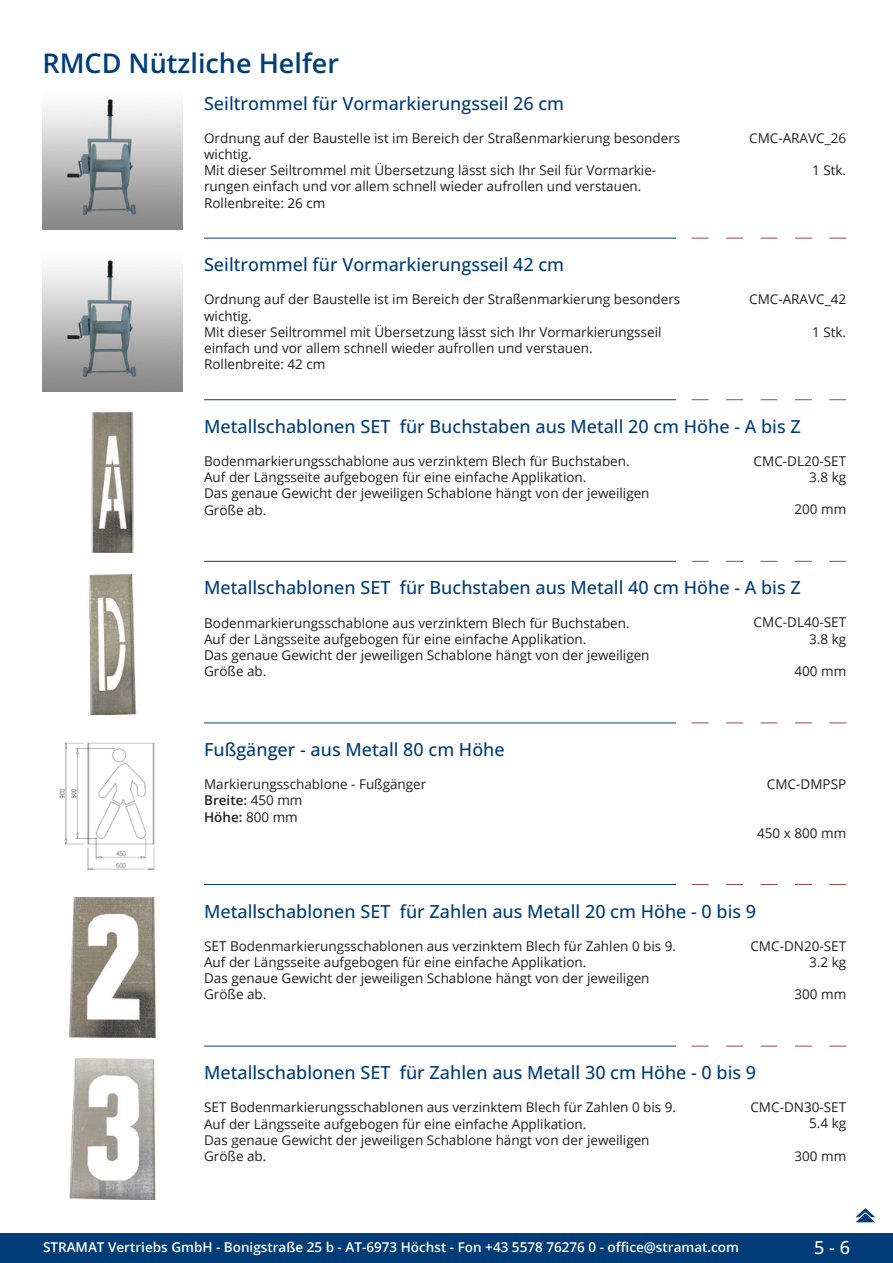
<style>
.page{position:relative;width:893px;height:1263px;background:#fff}
.page>*{position:absolute;margin:0;border:0;box-sizing:border-box;transform-origin:0 0}
.GruppeName{font:600 27px "Open Sans";color:#003d78}
.ArtikelName{font:500 18px "Open Sans";color:#003d78}
.t1{font:500 18px "Open Sans";color:#fff}
.Beschreibung{font:13.5px/16.2px "Open Sans";color:#231f20}
.ArtikelNummer{font:13.5px "Open Sans";color:#231f20}
.t2{font:600 13.5px "Open Sans";color:#fff}
.s1{font-weight:600}
</style>
<div class="page">
<div style="left:0;top:1233px;width:893px;height:30px;background:#003d78"></div>
<img style="left:43px;top:99px;width:140px;height:131px">
<img style="left:43px;top:260px;width:140px;height:131px">
<svg style="left:692px;top:238px;width:17px;height:1px"></svg>
<svg style="left:726px;top:238px;width:17px;height:1px"></svg>
<svg style="left:760px;top:238px;width:17px;height:1px"></svg>
<svg style="left:795px;top:238px;width:17px;height:1px"></svg>
<svg style="left:829px;top:238px;width:17px;height:1px"></svg>
<hr style="left:204px;top:238px;width:472px;height:1px;background:#003d78">
<img style="left:91px;top:412px;width:43px;height:141px">
<svg style="left:692px;top:399px;width:17px;height:1px"></svg>
<svg style="left:726px;top:399px;width:17px;height:1px"></svg>
<svg style="left:760px;top:399px;width:17px;height:1px"></svg>
<svg style="left:795px;top:399px;width:17px;height:1px"></svg>
<svg style="left:829px;top:399px;width:17px;height:1px"></svg>
<hr style="left:204px;top:399px;width:472px;height:1px;background:#003d78">
<img style="left:89px;top:574px;width:48px;height:140px">
<svg style="left:692px;top:561px;width:17px;height:1px"></svg>
<svg style="left:726px;top:561px;width:17px;height:1px"></svg>
<svg style="left:760px;top:561px;width:17px;height:1px"></svg>
<svg style="left:795px;top:561px;width:17px;height:1px"></svg>
<svg style="left:829px;top:561px;width:17px;height:1px"></svg>
<hr style="left:204px;top:561px;width:472px;height:1px;background:#003d78">
<img style="left:59px;top:742px;width:96px;height:129px">
<svg style="left:692px;top:723px;width:17px;height:1px"></svg>
<svg style="left:726px;top:723px;width:17px;height:1px"></svg>
<svg style="left:760px;top:723px;width:17px;height:1px"></svg>
<svg style="left:795px;top:723px;width:17px;height:1px"></svg>
<svg style="left:829px;top:723px;width:17px;height:1px"></svg>
<hr style="left:204px;top:723px;width:472px;height:1px;background:#003d78">
<img style="left:69px;top:897px;width:87px;height:140px">
<svg style="left:692px;top:884px;width:17px;height:1px"></svg>
<svg style="left:726px;top:884px;width:17px;height:1px"></svg>
<svg style="left:760px;top:884px;width:17px;height:1px"></svg>
<svg style="left:795px;top:884px;width:17px;height:1px"></svg>
<svg style="left:829px;top:884px;width:17px;height:1px"></svg>
<hr style="left:204px;top:884px;width:472px;height:1px;background:#003d78">
<img style="left:69px;top:1059px;width:87px;height:140px">
<svg style="left:692px;top:1046px;width:17px;height:1px"></svg>
<svg style="left:726px;top:1046px;width:17px;height:1px"></svg>
<svg style="left:760px;top:1046px;width:17px;height:1px"></svg>
<svg style="left:795px;top:1046px;width:17px;height:1px"></svg>
<svg style="left:829px;top:1046px;width:17px;height:1px"></svg>
<hr style="left:204px;top:1046px;width:472px;height:1px;background:#003d78">
<svg style="left:855px;top:1208px;width:21px;height:15px"></svg>
<p class="GruppeName" style="left:43px;top:44px;width:298px">RMCD Nützliche Helfer</p>
<p class="ArtikelName" style="left:204px;top:91px;width:362px">Seiltrommel für Vormarkierungsseil 26 cm</p>
<p class="Beschreibung" style="left:204px;top:129px;width:478px">Ordnung auf der Baustelle ist im Bereich der Straßenmarkierung besonders wichtig.<br>Mit dieser Seiltrommel mit Übersetzung lässt sich Ihr Seil für Vormarkie&shy;rungen einfach und vor allem schnell wieder aufrollen und verstauen.<br>Rollenbreite: 26 cm</p>
<p class="ArtikelNummer" style="left:749px;top:128px;width:99px">CMC-ARAVC_26</p>
<p class="ArtikelNummer" style="left:812px;top:161px;width:36px">1 Stk.</p>
<p class="ArtikelName" style="left:204px;top:252px;width:362px">Seiltrommel für Vormarkierungsseil 42 cm</p>
<p class="Beschreibung" style="left:204px;top:291px;width:478px">Ordnung auf der Baustelle ist im Bereich der Straßenmarkierung besonders wichtig.<br>Mit dieser Seiltrommel mit Übersetzung lässt sich Ihr Vormarkierungsseil einfach und vor allem schnell wieder aufrollen und verstauen.<br>Rollenbreite: 42 cm</p>
<p class="ArtikelNummer" style="left:749px;top:290px;width:99px">CMC-ARAVC_42</p>
<p class="ArtikelNummer" style="left:812px;top:322px;width:36px">1 Stk.</p>
<p class="ArtikelName" style="left:204px;top:414px;width:598px">Metallschablonen SET für Buchstaben aus Metall 20 cm Höhe - A bis Z</p>
<p class="Beschreibung" style="left:204px;top:453px;width:447px">Bodenmarkierungsschablone aus verzinktem Blech für Buchstaben.<br>Auf der Längsseite aufgebogen für eine einfache Applikation.<br>Das genaue Gewicht der jeweiligen Schablone hängt von der jeweiligen Größe ab.</p>
<p class="ArtikelNummer" style="left:754px;top:452px;width:94px">CMC-DL20-SET</p>
<p class="ArtikelNummer" style="left:809px;top:468px;width:39px">3.8 kg</p>
<p class="ArtikelNummer" style="left:794px;top:500px;width:53px">200 mm</p>
<p class="ArtikelName" style="left:204px;top:575px;width:598px">Metallschablonen SET für Buchstaben aus Metall 40 cm Höhe - A bis Z</p>
<p class="Beschreibung" style="left:204px;top:614px;width:447px">Bodenmarkierungsschablone aus verzinktem Blech für Buchstaben.<br>Auf der Längsseite aufgebogen für eine einfache Applikation.<br>Das genaue Gewicht der jeweiligen Schablone hängt von der jeweiligen Größe ab.</p>
<p class="ArtikelNummer" style="left:754px;top:613px;width:94px">CMC-DL40-SET</p>
<p class="ArtikelNummer" style="left:809px;top:629px;width:39px">3.8 kg</p>
<p class="ArtikelNummer" style="left:794px;top:662px;width:53px">400 mm</p>
<p class="ArtikelName" style="left:204px;top:737px;width:302px">Fußgänger - aus Metall 80 cm Höhe</p>
<p class="Beschreibung" style="left:204px;top:776px;width:224px">Markierungsschablone - Fußgänger<br><span class="s1">Breite:</span> 450 mm<br><span class="s1">Höhe:</span> 800 mm</p>
<p class="ArtikelNummer" style="left:767px;top:775px;width:81px">CMC-DMPSP</p>
<p class="ArtikelNummer" style="left:757px;top:823px;width:91px">450 x 800 mm</p>
<p class="ArtikelName" style="left:204px;top:899px;width:554px">Metallschablonen SET für Zahlen aus Metall 20 cm Höhe - 0 bis 9</p>
<p class="Beschreibung" style="left:204px;top:937px;width:474px">SET Bodenmarkierungsschablonen aus verzinktem Blech für Zahlen 0 bis 9.<br>Auf der Längsseite aufgebogen für eine einfache Applikation.<br>Das genaue Gewicht der jeweiligen Schablone hängt von der jeweiligen Größe ab.</p>
<p class="ArtikelNummer" style="left:750px;top:936px;width:97px">CMC-DN20-SET</p>
<p class="ArtikelNummer" style="left:809px;top:953px;width:39px">3.2 kg</p>
<p class="ArtikelNummer" style="left:794px;top:985px;width:53px">300 mm</p>
<p class="ArtikelName" style="left:204px;top:1060px;width:554px">Metallschablonen SET für Zahlen aus Metall 30 cm Höhe - 0 bis 9</p>
<p class="Beschreibung" style="left:204px;top:1099px;width:474px">SET Bodenmarkierungsschablonen aus verzinktem Blech für Zahlen 0 bis 9.<br>Auf der Längsseite aufgebogen für eine einfache Applikation.<br>Das genaue Gewicht der jeweiligen Schablone hängt von der jeweiligen Größe ab.</p>
<p class="ArtikelNummer" style="left:750px;top:1098px;width:97px">CMC-DN30-SET</p>
<p class="ArtikelNummer" style="left:809px;top:1114px;width:39px">5.4 kg</p>
<p class="ArtikelNummer" style="left:794px;top:1147px;width:53px">300 mm</p>
<p class="t2" style="left:43px;top:1238px;width:698px">STRAMAT Vertriebs GmbH - Bonigstraße 25 b - AT-6973 Höchst - Fon +43 5578 76276 0 - office@stramat.com</p>
<h2 class="t1" style="left:814px;top:1234px;width:37px">5 - 6</h2>
</div>
